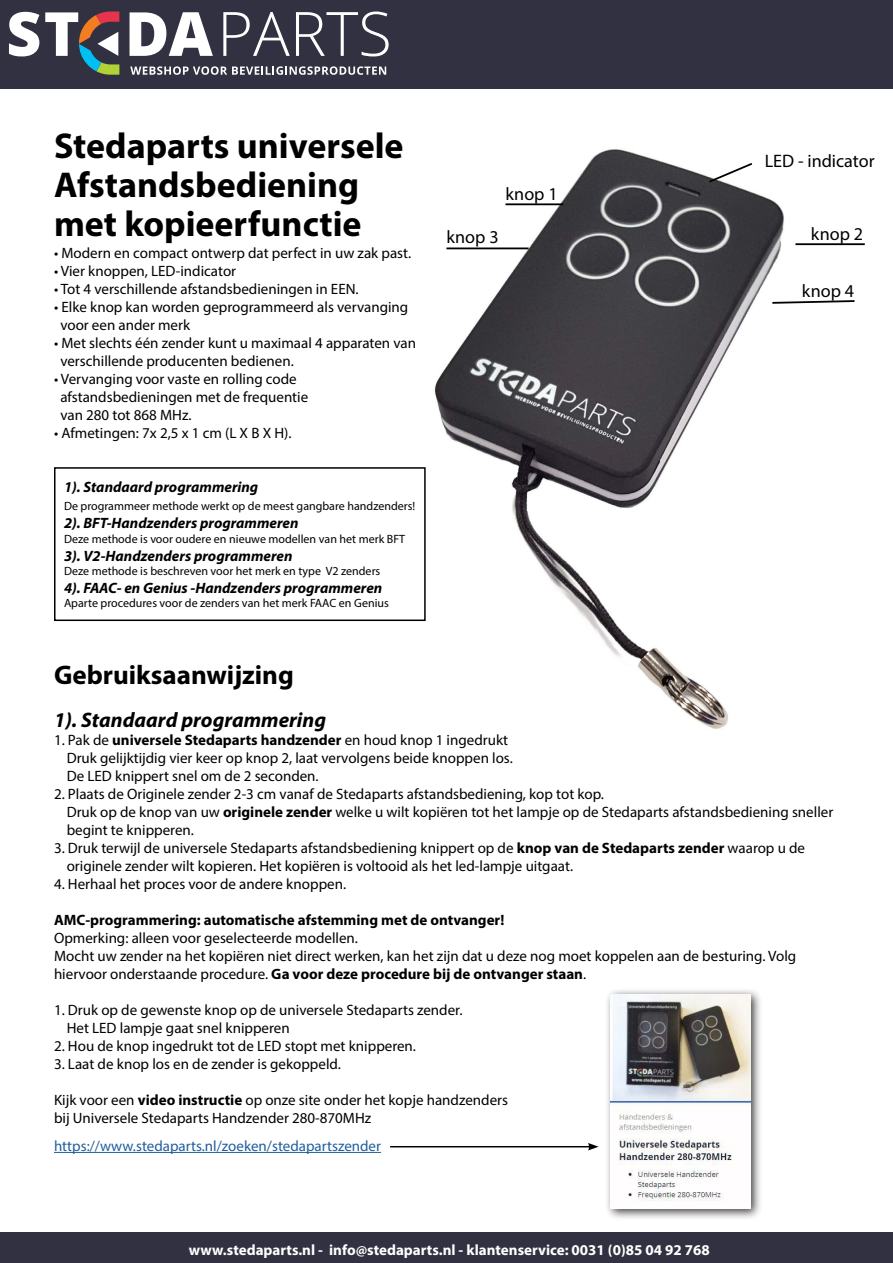
<style>
.page{position:relative;width:893px;height:1263px;background:#fff}
.page>*{position:absolute;margin:0;border:0;box-sizing:border-box;transform-origin:0 0}
.t1{font:700 36px/39px "Myriad Pro";color:#000}
.t2{font:700 27px "Myriad Pro";color:#000}
.t3{font:italic 700 21px "Myriad Pro";color:#000}
.t4{font:18.15px "Myriad Pro";color:#000}
.t5{font:15px/18px "Myriad Pro";color:#000}
.t6{font:italic 700 15px "Myriad Pro";color:#000}
.t7{font:700 15px "Myriad Pro";color:#fff}
.t8{font:700 15px "Myriad Pro";color:#000}
.t9{font:15px "Myriad Pro";color:#215e9e}
.t10{font:12px "Myriad Pro";color:#000}
.s1{font-weight:700}
</style>
<div class="page">
<div style="left:0;top:1232px;width:893px;height:31px;background:#313142"></div>
<div style="left:0;top:0;width:893px;height:89px;background:#313142"></div>
<svg style="left:130px;top:66px;width:256px;height:9px"></svg>
<svg style="left:9px;top:12px;width:30px;height:44px"></svg>
<svg style="left:130px;top:12px;width:83px;height:44px"></svg>
<svg style="left:223px;top:12px;width:67px;height:44px"></svg>
<svg style="left:296px;top:12px;width:93px;height:44px"></svg>
<svg style="left:45px;top:12px;width:74px;height:63px"></svg>
<img style="left:434px;top:149px;width:350px;height:580px">
<svg style="left:707px;top:161px;width:47px;height:23px"></svg>
<hr style="left:505px;top:203px;width:58px;height:2px;background:#000">
<hr style="left:446px;top:247px;width:83px;height:2px;background:#000">
<hr style="left:795px;top:243px;width:70px;height:2px;background:#000">
<svg style="left:770px;top:299px;width:85px;height:6px"></svg>
<div style="left:54px;top:467px;width:372px;height:154px;border:2px solid #000"></div>
<div style="left:604px;top:988px;width:158px;height:233px;background:#000;opacity:.75"></div>
<img style="left:610px;top:994px;width:140px;height:215px">
<hr style="left:390px;top:1146px;width:200px;height:1px;background:#000">
<svg style="left:588px;top:1143px;width:10px;height:7px"></svg>
<hr style="left:54px;top:1152px;width:327px;height:1px;background:#215e9e">
<h1 class="t1" style="left:54px;top:125px;width:351px">Stedaparts universele<br>Afstandsbediening met kopieerfunctie</h1>
<p class="t5" style="left:54px;top:244px;width:359px">• Modern en compact ontwerp dat perfect in uw zak past.</p>
<p class="t5" style="left:54px;top:262px;width:184px">• Vier knoppen, LED-indicator</p>
<p class="t5" style="left:54px;top:280px;width:306px">• Tot 4 verschillende afstandsbedieningen in EEN.</p>
<p class="t5" style="left:60px;top:298px;width:349px;text-indent:-6px">• Elke knop kan worden geprogrammeerd als vervanging voor een ander merk</p>
<p class="t5" style="left:60px;top:334px;width:357px;text-indent:-6px">• Met slechts één zender kunt u maximaal 4 apparaten van verschillende producenten bedienen.</p>
<p class="t5" style="left:60px;top:370px;width:249px;text-indent:-6px">• Vervanging voor vaste en rolling code afstandsbedieningen met de frequentie van 280 tot 868 MHz.</p>
<p class="t5" style="left:54px;top:424px;width:239px">• Afmetingen x 7 : 2 , 5 1x c m HXBXL ( . (</p>
<p class="t6" style="left:64px;top:477px;width:196px">.)1 Standaard programmering</p>
<p class="t10" style="left:64px;top:499px;width:353px">De programmeer methode werkt op de meest gangbare handzenders!</p>
<p class="t6" style="left:64px;top:513px;width:236px">.)2 BFT-Handzenders programmeren</p>
<p class="t10" style="left:64px;top:531px;width:343px">Deze methode is voor oudere en nieuwe modellen van het merk BFT</p>
<p class="t6" style="left:64px;top:546px;width:230px">V.)3 2-Handzenders programmeren</p>
<p class="t10" style="left:64px;top:563px;width:318px">Deze methode is beschreven voor het merk en type 2V zenders</p>
<p class="t6" style="left:64px;top:578px;width:320px">.)4 FAAC- en Genius -Handzenders programmeren</p>
<p class="t10" style="left:64px;top:596px;width:326px">Aparte procedures voor de zenders van het merk FAAC en Genius</p>
<p class="t4" style="left:505px;top:183px;width:54px">knop 1</p>
<p class="t4" style="left:446px;top:226px;width:54px">knop 3</p>
<p class="t4" style="left:765px;top:150px;width:111px">LED - indicator</p>
<p class="t4" style="left:811px;top:223px;width:54px">knop 2</p>
<p class="t4" style="left:802px;top:279px;width:54px">knop 4</p>
<h2 class="t2" style="left:54px;top:657px;width:241px">Gebruiksaanwijzing</h2>
<h3 class="t3" style="left:54px;top:706px;width:274px">.)1 Standaard programmering</h3>
<p class="t5" style="left:67px;top:730px;width:448px;text-indent:-13px">1. Pak de <span class="s1">universele Stedaparts handzender</span> en houd knop 1 ingedrukt<br>Druk gelijktijdig vier keer op knop 2, laat vervolgens beide knoppen los.<br>De LED knippert snel om de 2 seconden.</p>
<p class="t5" style="left:67px;top:784px;width:768px;text-indent:-13px">2. Plaats de Originele zender 2-3 cm vanaf de Stedaparts afstandsbediening, kop tot kop.<br>Druk op de knop van uw <span class="s1">originele zender</span> welke u wilt kopiëren tot het lampje op de Stedaparts afstandsbediening sneller begint te knipperen.</p>
<p class="t5" style="left:67px;top:838px;width:740px;text-indent:-13px">3. Druk terwijl de universele Stedaparts afstandsbediening knippert op de <span class="s1">knop van de Stedaparts zender</span> waarop u de originele zender wilt kopieren. Het kopiëren is voltooid als het led-lampje uitgaat.</p>
<p class="t5" style="left:54px;top:874px;width:294px">4. Herhaal het proces voor de andere knoppen.</p>
<p class="t8" style="left:54px;top:910px;width:452px">AMC-programmering: automatische afstemming met de ontvanger!</p>
<p class="t5" style="left:54px;top:928px;width:744px">Opmerking: alleen voor geselecteerde modellen.<br>Mocht uw zender na het kopiëren niet direct werken, kan het zijn dat u deze nog moet koppelen aan de besturing. Volg hiervoor onderstaande procedure. <span class="s1">Ga voor deze procedure bij de ontvanger staan</span>.</p>
<p class="t5" style="left:67px;top:1000px;width:397px;text-indent:-13px">1. Druk op de gewenste knop op de universele Stedaparts zender.<br>Het LED lampje gaat snel knipperen</p>
<p class="t5" style="left:54px;top:1036px;width:364px">2. Hou de knop ingedrukt tot de LED stopt met knipperen.</p>
<p class="t5" style="left:54px;top:1054px;width:288px">3. Laat de knop los en de zender is gekoppeld.</p>
<p class="t5" style="left:54px;top:1090px;width:456px">Kijk voor een <span class="s1">video instructie</span> op onze site onder het kopje handzenders bij Universele Stedaparts Handzender 280-870MHz</p>
<p class="t9" style="left:54px;top:1136px;width:329px">https://www.stedaparts.nl/zoeken/stedapartszender</p>
<p class="t7" style="left:189px;top:1240px;width:522px">www.stedaparts.nl - info@stedaparts.nl - klantenservice: 0031 (0) 85 04 92 768</p>
</div>
